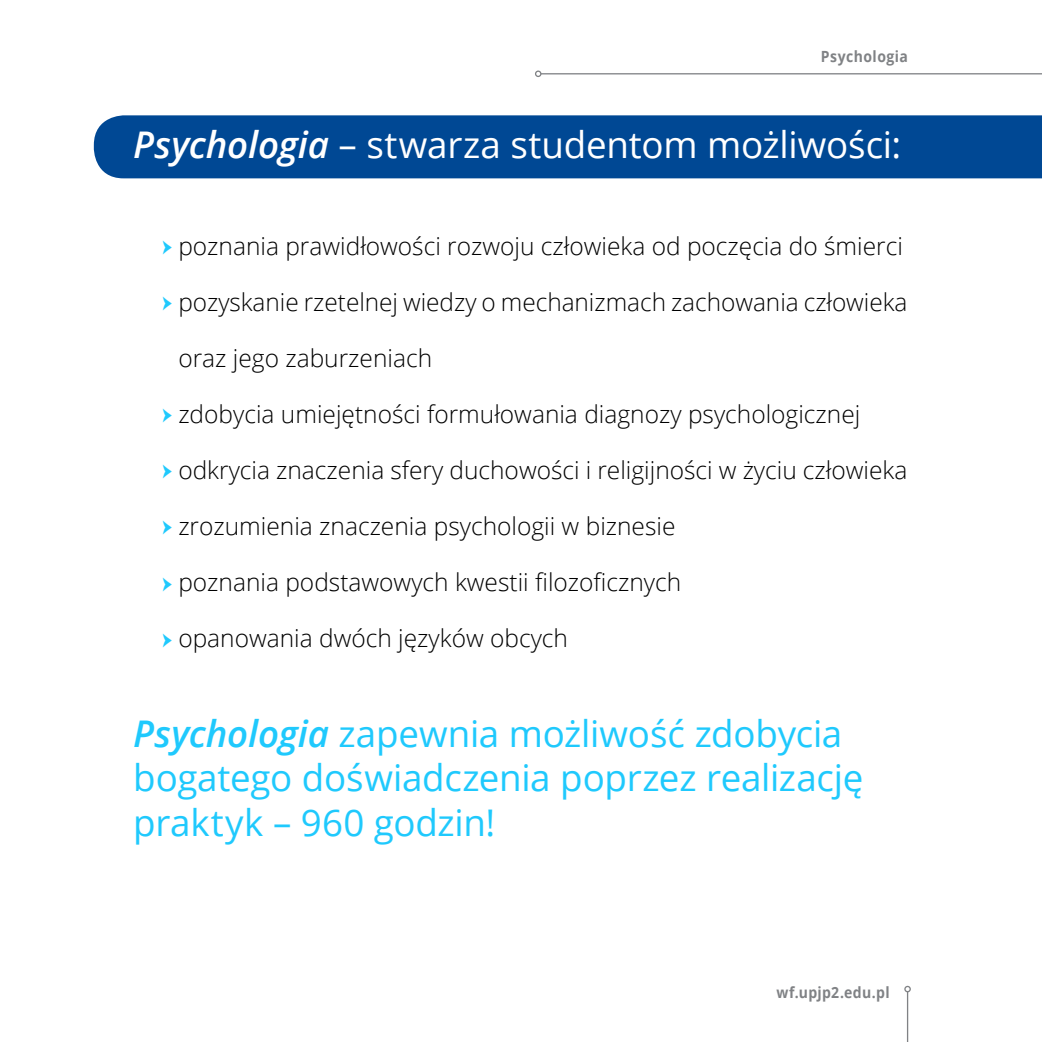
<style>
.page{position:relative;width:1042px;height:1042px;background:#fff}
.page>*{position:absolute;margin:0;border:0;box-sizing:border-box;transform-origin:0 0}
.t1{font:36.75px/44.1px "Open Sans";letter-spacing:-.005em;color:#1fc9fd}
.t2{font:36.75px "Open Sans";letter-spacing:-.005em;color:#fff}
.t3{font:300 24.5px "Open Sans";color:#000}
.t4{font:700 15.4px "Open Sans";letter-spacing:.03em;color:#808285;scale:.91 1}
.s1{font-weight:600;font-style:italic}
.s2{font-family:"Minion Pro";font-weight:400;color:#1fc9fd}
</style>
<div class="page">
<div style="left:94px;top:115px;width:948px;height:63px;background:#004894"></div>
<hr style="left:907px;top:991px;width:1px;height:51px;background:#808285">
<div style="left:904px;top:986px;width:7px;height:6px;border:1px solid #808285;border-radius:50%"></div>
<hr style="left:541px;top:73px;width:501px;height:1px;background:#808285">
<svg style="left:535px;top:71px;width:6px;height:6px"></svg>
<p class="t4" style="left:821px;top:46px;width:97px">Psychologia</p>
<h1 class="t2" style="left:133px;top:120px;width:769px"><span class="s1">Psychologia</span> – stwarza studentom możliwości:</h1>
<p class="t3" style="left:162px;top:229px;width:742px"><span class="s2">ӹ</span> poznania prawidłowości rozwoju człowieka od poczęcia do śmierci</p>
<p class="t3" style="left:162px;top:285px;width:747px"><span class="s2">ӹ</span> pozyskanie rzetelnej wiedzy o mechanizmach zachowania człowieka</p>
<p class="t3" style="left:178px;top:341px;width:255px">oraz jego zaburzeniach</p>
<p class="t3" style="left:162px;top:397px;width:700px"><span class="s2">ӹ</span> zdobycia umiejętności formułowania diagnozy psychologicznej</p>
<p class="t3" style="left:162px;top:453px;width:746px"><span class="s2">ӹ</span> odkrycia znaczenia sfery duchowości i religijności w życiu człowieka</p>
<p class="t3" style="left:162px;top:509px;width:515px"><span class="s2">ӹ</span> zrozumienia znaczenia psychologii w biznesie</p>
<p class="t3" style="left:162px;top:565px;width:520px"><span class="s2">ӹ</span> poznania podstawowych kwestii filozoficznych</p>
<p class="t3" style="left:162px;top:621px;width:407px"><span class="s2">ӹ</span> opanowania dwóch języków obcych</p>
<h1 class="t1" style="left:133px;top:711px;width:732px"><span class="s1">Psychologia</span> zapewnia możliwość zdobycia bogatego doświadczenia poprzez realizację praktyk – 960 godzin!</h1>
<p class="t4" style="left:776px;top:982px;width:126px">wf.upjp2.edu.pl</p>
</div>
